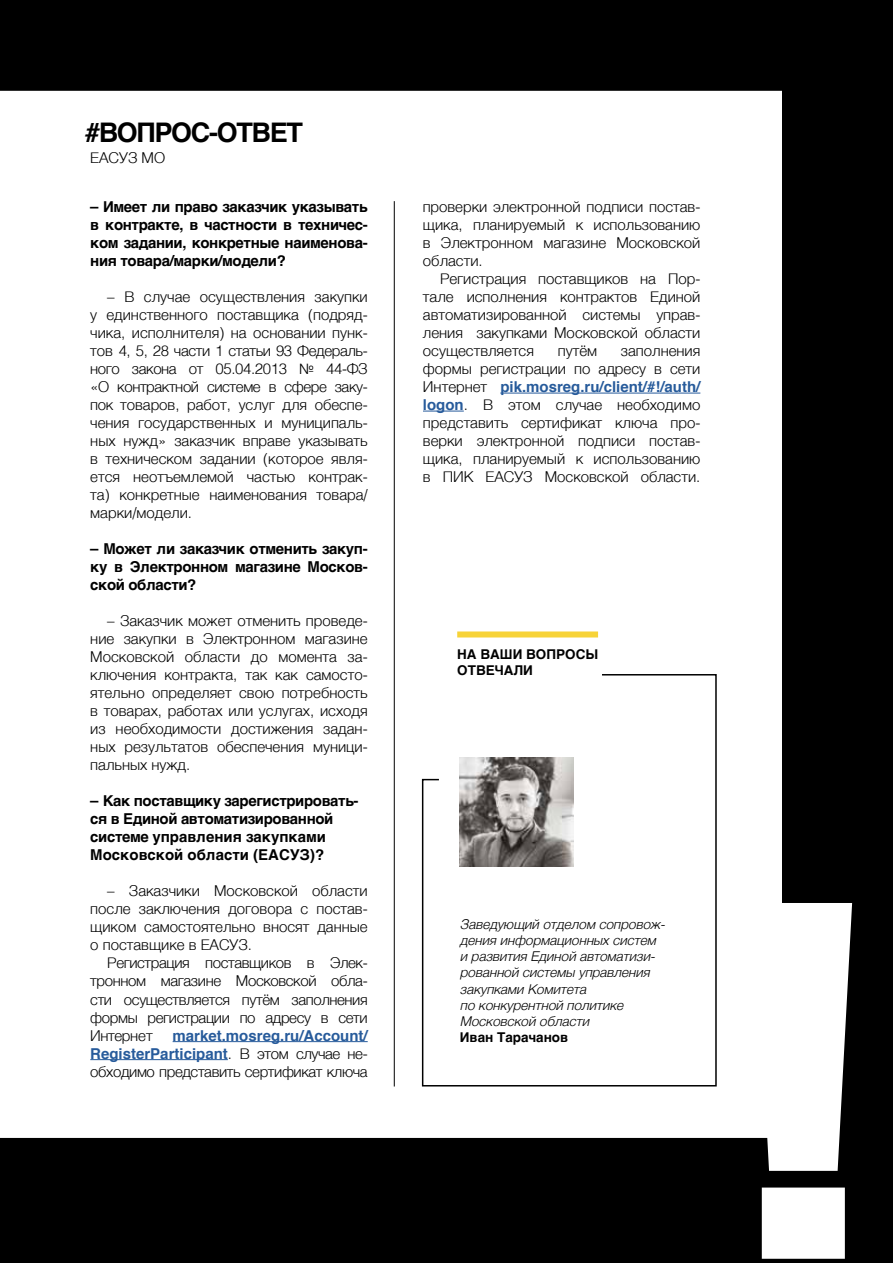
<style>
.page{position:relative;width:893px;height:1263px;background:#000}
.page>*{position:absolute;margin:0;border:0;box-sizing:border-box;transform-origin:0 0}
.t1{font:450px "Impact";color:#fff}
.t2{font:700 27px "Helvetica";letter-spacing:-.05em;color:#000}
.t3{font:300 15px/18px "Helvetica";color:#000;text-align:justify}
.t4{font:700 15px/18px "Helvetica";letter-spacing:-.025em;color:#000;text-align:justify}
.t5{font:italic 300 13.5px/16.2px "Helvetica";color:#000}
.t6{font:700 13.5px/16.2px "Helvetica";color:#000}
.s1{font-weight:700;color:#275b9b}
</style>
<div class="page">
<div style="left:0;top:90px;width:782px;height:1048px;background:#fff"></div>
<hr style="left:394px;top:201px;width:1px;height:885px;background:#000">
<hr style="left:173px;top:1041px;width:195px;height:1px;background:#275b9b">
<hr style="left:90px;top:1059px;width:138px;height:1px;background:#275b9b">
<hr style="left:500px;top:393px;width:200px;height:1px;background:#275b9b">
<hr style="left:423px;top:411px;width:41px;height:1px;background:#275b9b">
<div style="left:421px;top:673px;width:296px;height:414px;background:#fff"></div>
<img style="left:460px;top:757px;width:113px;height:109px">
<div style="left:457px;top:631px;width:141px;height:6px;background:#f7d338"></div>
<h2 class="t2" style="left:85px;top:111px;width:219px">#ВОПРОС-ОТВЕТ</h2>
<p class="t3" style="left:90px;top:148px;width:76px">ЕАСУЗ МО</p>
<p class="t4" style="left:90px;top:198px;width:279px">– Имеет ли право заказчик указывать в контракте, в частности в техничес&shy;ком задании, конкретные наименова&shy;ния товара/марки/модели?</p>
<p class="t3" style="left:90px;top:287px;width:279px;text-indent:17px">– В случае осуществления закупки у единственного поставщика (подряд&shy;чика, исполнителя) на основании пунк&shy;тов 4, 5, 28 части 1 статьи 93 Федераль&shy;ного закона от 05.04.2013 № 44-ФЗ «О контрактной системе в сфере заку&shy;пок товаров, работ, услуг для обеспе&shy;чения государственных и муниципаль&shy;ных нужд» заказчик вправе указывать в техническом задании (которое явля&shy;ется неотъемлемой частью контрак&shy;та) конкретные наименования товара/ марки/модели.</p>
<p class="t4" style="left:90px;top:540px;width:279px">– Может ли заказчик отменить закуп&shy;ку в Электронном магазине Москов&shy;ской области?</p>
<p class="t3" style="left:90px;top:611px;width:279px;text-indent:17px">– Заказчик может отменить проведе&shy;ние закупки в Электронном магазине Московской области до момента за&shy;ключения контракта, так как самосто&shy;ятельно определяет свою потребность в товарах, работах или услугах, исходя из необходимости достижения задан&shy;ных результатов обеспечения муници&shy;пальных нужд.</p>
<p class="t4" style="left:90px;top:792px;width:270px;text-align:left">– Как поставщику зарегистрировать&shy;ся в Единой автоматизированной системе управления закупками<br>Московской области (ЕАСУЗ)?</p>
<p class="t3" style="left:90px;top:881px;width:279px;text-indent:17px">– Заказчики Московской области после заключения договора с постав&shy;щиком самостоятельно вносят данные о поставщике в ЕАСУЗ.</p>
<p class="t3" style="left:90px;top:953px;width:279px;text-indent:17px">Регистрация поставщиков в Элек&shy;тронном магазине Московской обла&shy;сти осуществляется путём заполнения формы регистрации по адресу в сети Интернет</p>
<p class="t3" style="left:90px;top:1025px;width:279px;text-indent:82px"><span class="s1">market.mosreg.ru/Account/ RegisterParticipant</span>. В этом случае не&shy;обходимо представить сертификат ключа</p>
<p class="t3" style="left:423px;top:197px;width:279px">проверки электронной подписи постав&shy;щика, планируемый к использованию в Электронном магазине Московской области.</p>
<p class="t3" style="left:423px;top:269px;width:279px;text-indent:17px">Регистрация поставщиков на Пор&shy;тале исполнения контрактов Единой автоматизированной системы управ&shy;ления закупками Московской области осуществляется</p>
<p class="t3" style="left:558px;top:341px;width:41px">путём</p>
<p class="t3" style="left:423px;top:341px;width:279px;text-indent:198px">заполнения формы регистрации по адресу в сети Интернет <span class="s1">pik.mosreg.ru/client/#!/auth/ logon</span>. В этом случае необходимо представить сертификат ключа про&shy;верки электронной подписи постав&shy;щика, планируемый к использованию в ПИК ЕАСУЗ Московской области.</p>
<p class="t6" style="left:457px;top:646px;width:142px">НА ВАШИ ВОПРОСЫ<br>ОТВЕЧАЛИ</p>
<p class="t5" style="left:460px;top:915px;width:207px">Заведующий отделом сопровож&shy;дения информационных систем и развития Единой автоматизи&shy;рованной системы управления закупками Комитета<br>по конкурентной политике<br>Московской области</p>
<p class="t6" style="left:460px;top:1029px;width:110px">Иван Тарачанов</p>
<h1 class="t1" style="left:739px;top:733px;width:123px">!</h1>
</div>
